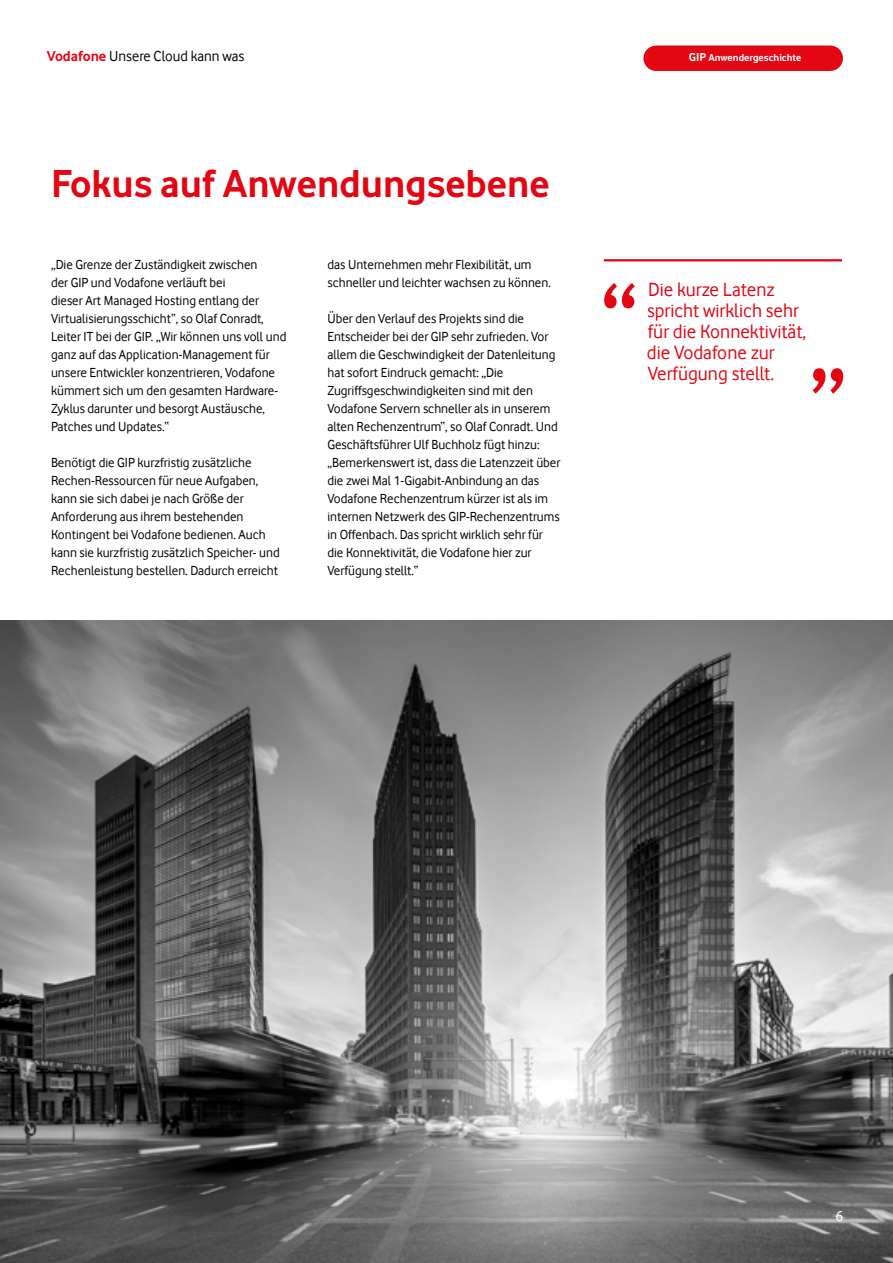
<style>
.page{position:relative;width:893px;height:1263px;background:#fff}
.page>*{position:absolute;margin:0;border:0;box-sizing:border-box;transform-origin:0 0}
.t1{font:700 40.5px "Vodafone Rg";color:#e30613}
.t2{font:19.65px/21.1px "Vodafone Rg";color:#e30613}
.t3{font:15px "Vodafone Rg";color:#000}
.t4{font:15px "Vodafone Rg";color:#fff}
.t5{font:13.5px/18px "Vodafone Rg";color:#000}
.t6{font:700 10.5px "Vodafone Rg";color:#fff}
.s1{font-weight:700;color:#e30613}
.s2{font-size:12px}
</style>
<div class="page">
<div style="left:656px;top:46px;width:174px;height:25px;background:#e30613"></div>
<img style="left:0;top:621px;width:893px;height:642px">
<hr style="left:604px;top:259px;width:238px;height:2px;background:#e30613">
<svg style="left:604px;top:283px;width:31px;height:25px"></svg>
<svg style="left:813px;top:368px;width:30px;height:26px"></svg>
<p class="t3" style="left:47px;top:48px;width:199px"><span class="s1">Vodafone</span> Unsere Cloud kann was</p>
<p class="t6" style="left:689px;top:52px;width:114px"><span class="s2">GIP</span> Anwendergeschichte</p>
<h1 class="t1" style="left:51px;top:160px;width:500px">Fokus auf Anwendungsebene</h1>
<p class="t5" style="left:51px;top:255px;width:237px">„Die Grenze der Zuständigkeit zwischen<br>der GIP und Vodafone verläuft bei<br>dieser Art Managed Hosting entlang der Virtualisierungsschicht“, so Olaf Conradt, Leiter IT bei der GIP. „Wir können uns voll und ganz auf das Application-Management für unsere Entwickler konzentrieren, Vodafone kümmert sich um den gesamten Hardware-Zyklus darunter und besorgt Austäusche, Patches und Updates.“</p>
<p class="t5" style="left:51px;top:453px;width:230px">Benötigt die GIP kurzfristig zusätzliche Rechen-Ressourcen für neue Aufgaben, kann sie sich dabei je nach Größe der Anforderung aus ihrem bestehenden Kontingent bei Vodafone bedienen. Auch kann sie kurzfristig zusätzlich Speicher- und Rechenleistung bestellen. Dadurch erreicht</p>
<p class="t5" style="left:327px;top:255px;width:225px">das Unternehmen mehr Flexibilität, um schneller und leichter wachsen zu können.</p>
<p class="t5" style="left:327px;top:309px;width:235px">Über den Verlauf des Projekts sind die Entscheider bei der GIP sehr zufrieden. Vor allem die Geschwindigkeit der Datenleitung hat sofort Eindruck gemacht: „Die Zugriffsgeschwindigkeiten sind mit den Vodafone Servern schneller als in unserem alten Rechenzentrum“, so Olaf Conradt. Und Geschäftsführer Ulf Buchholz fügt hinzu: „Bemerkenswert ist, dass die Latenzzeit über die zwei Mal 1-Gigabit-Anbindung an das Vodafone Rechenzentrum kürzer ist als im internen Netzwerk des GIP-Rechenzentrums in Offenbach. Das spricht wirklich sehr für die Konnektivität, die Vodafone hier zur Verfügung stellt.“</p>
<h2 class="t2" style="left:647px;top:279px;width:161px">Die kurze Latenz spricht wirklich sehr für die Konnektivität, die Vodafone zur<br>Verfügung stellt.</h2>
<p class="t4" style="left:835px;top:1207px;width:9px">6</p>
</div>
